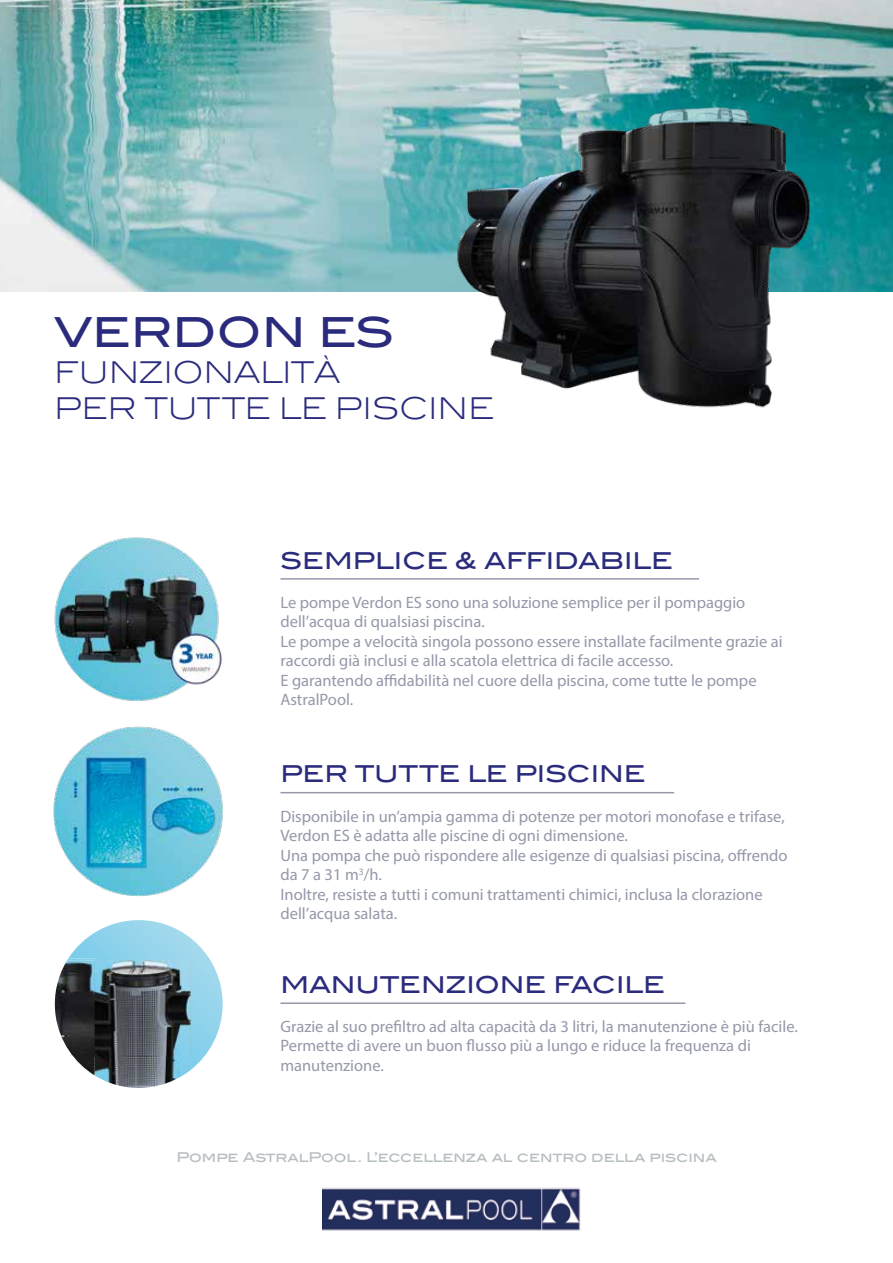
<style>
.page{position:relative;width:893px;height:1263px;background:#fff}
.page>*{position:absolute;margin:0;border:0;box-sizing:border-box;transform-origin:0 0}
.t1{font:500 41.4px "Blair ITC";color:#2a2b7c}
.t2{font:300 30px/36px "Blair ITC Std";color:#2a2b7c}
.t3{font:500 23.25px "Blair ITC";letter-spacing:-.01em;color:#2a2b7c}
.t4{font:16.5px/19.5px "Myriad Pro";color:#9498a9}
.t5{font:500 13.5px "Blair ITC";letter-spacing:-.005em;color:#b6bec1}
</style>
<div class="page">
<img style="left:0;top:0;width:893px;height:291px">
<img style="left:322px;top:1187px;width:258px;height:44px">
<img style="left:443px;top:92px;width:394px;height:316px">
<hr style="left:280px;top:578px;width:419px;height:2px;background:#9699aa">
<hr style="left:280px;top:792px;width:394px;height:1px;background:#9699aa">
<hr style="left:280px;top:1002px;width:405px;height:2px;background:#9699aa">
<img style="left:54px;top:537px;width:168px;height:164px">
<img style="left:53px;top:726px;width:170px;height:170px">
<svg style="left:56px;top:920px;width:167px;height:150px"></svg>
<img style="left:95px;top:960px;width:95px;height:96px">
<img style="left:95px;top:1056px;width:26px;height:30px">
<img style="left:67px;top:958px;width:28px;height:2px">
<img style="left:55px;top:960px;width:12px;height:49px">
<h1 class="t1" style="left:54px;top:307px;width:342px">VERDON ES</h1>
<h2 class="t2" style="left:54px;top:354px;width:442px">FUNZIONALITÀ<br>PER TUTTE LE PISCINE</h2>
<h3 class="t3" style="left:280px;top:546px;width:394px">SEMPLICE &amp; AFFIDABILE</h3>
<p class="t4" style="left:280px;top:592px;width:504px">Le pompe Verdon ES sono una soluzione semplice per il pompaggio dell’acqua di qualsiasi piscina.<br>Le pompe a velocità singola possono essere installate facilmente grazie ai raccordi già inclusi e alla scatola elettrica di facile accesso.<br>E garantendo affidabilità nel cuore della piscina, come tutte le pompe AstralPool.</p>
<h3 class="t3" style="left:280px;top:760px;width:367px">PER TUTTE LE PISCINE</h3>
<p class="t4" style="left:280px;top:806px;width:509px">Disponibile in un’ampia gamma di potenze per motori monofase e trifase, Verdon ES è adatta alle piscine di ogni dimensione.<br>Una pompa che può rispondere alle esigenze di qualsiasi piscina, offrendo da 7 a 31 m<sup>3</sup>/h.<br>Inoltre, resiste a tutti i comuni trattamenti chimici, inclusa la clorazione dell’acqua salata.</p>
<h3 class="t3" style="left:280px;top:970px;width:386px">MANUTENZIONE FACILE</h3>
<p class="t4" style="left:280px;top:1016px;width:519px">Grazie al suo prefiltro ad alta capacità da 3 litri, la manutenzione è più facile.<br>Permette di avere un buon flusso più a lungo e riduce la frequenza di manutenzione.</p>
<p class="t5" style="left:176px;top:1149px;width:542px">Pompe AstralPool. L’eccellenza al centro della piscina</p>
</div>
